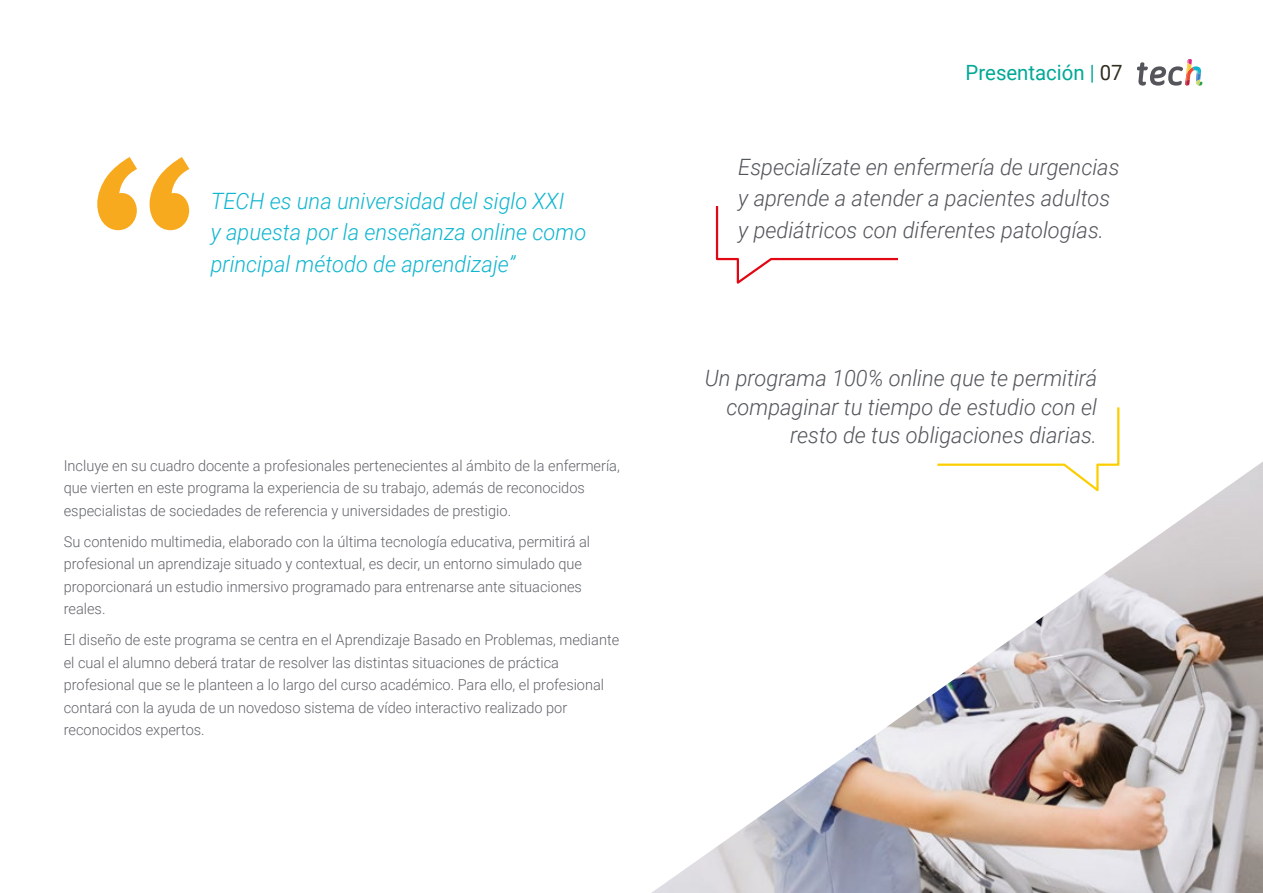
<style>
.page{position:relative;width:1263px;height:893px;background:#fff}
.page>*{position:absolute;margin:0;border:0;box-sizing:border-box;transform-origin:0 0}
.t1{font:italic 300 22.5px/31.5px "Roboto";color:#52555b}
.t2{font:italic 300 22.5px/31.5px "Roboto";color:#0fb6cf}
.t3{font:21px "Roboto";color:#00a996}
.t4{font:300 15px/22.5px "Roboto";color:#61646a}
.s1{color:#312e20}
</style>
<div class="page">
<svg style="left:97px;top:157px;width:92px;height:73px"></svg>
<img style="left:651px;top:462px;width:612px;height:431px">
<svg style="left:715px;top:206px;width:183px;height:78px"></svg>
<svg style="left:1137px;top:59px;width:65px;height:27px"></svg>
<svg style="left:935px;top:407px;width:185px;height:88px"></svg>
<h1 class="t2" style="left:211px;top:184px;width:377px">TECH es una universidad del siglo XXI<br>y apuesta por la enseñanza online como principal método de aprendizaje”</h1>
<p class="t4" style="left:64px;top:454px;width:558px">Incluye en su cuadro docente a profesionales pertenecientes al ámbito de la enfermería, que vierten en este programa la experiencia de su trabajo, además de reconocidos especialistas de sociedades de referencia y universidades de prestigio.</p>
<p class="t4" style="left:64px;top:530px;width:528px">Su contenido multimedia, elaborado con la última tecnología educativa, permitirá al profesional un aprendizaje situado y contextual, es decir, un entorno simulado que proporcionará un estudio inmersivo programado para entrenarse ante situaciones reales.</p>
<p class="t4" style="left:64px;top:628px;width:557px">El diseño de este programa se centra en el Aprendizaje Basado en Problemas, mediante el cual el alumno deberá tratar de resolver las distintas situaciones de práctica profesional que se le planteen a lo largo del curso académico. Para ello, el profesional contará con la ayuda de un novedoso sistema de vídeo interactivo realizado por reconocidos expertos.</p>
<h2 class="t3" style="left:966px;top:57px;width:159px">Presentación | <span class="s1">07</span></h2>
<h1 class="t1" style="left:738px;top:150px;width:383px">Especialízate en enfermería de urgencias y aprende a atender a pacientes adultos y pediátricos con diferentes patologías.</h1>
<h1 class="t1" style="left:705px;top:363px;width:394px;line-height:28.5px;text-align:right">Un programa 100% online que te permitirá compaginar tu tiempo de estudio con el resto de tus obligaciones diarias.</h1>
</div>
